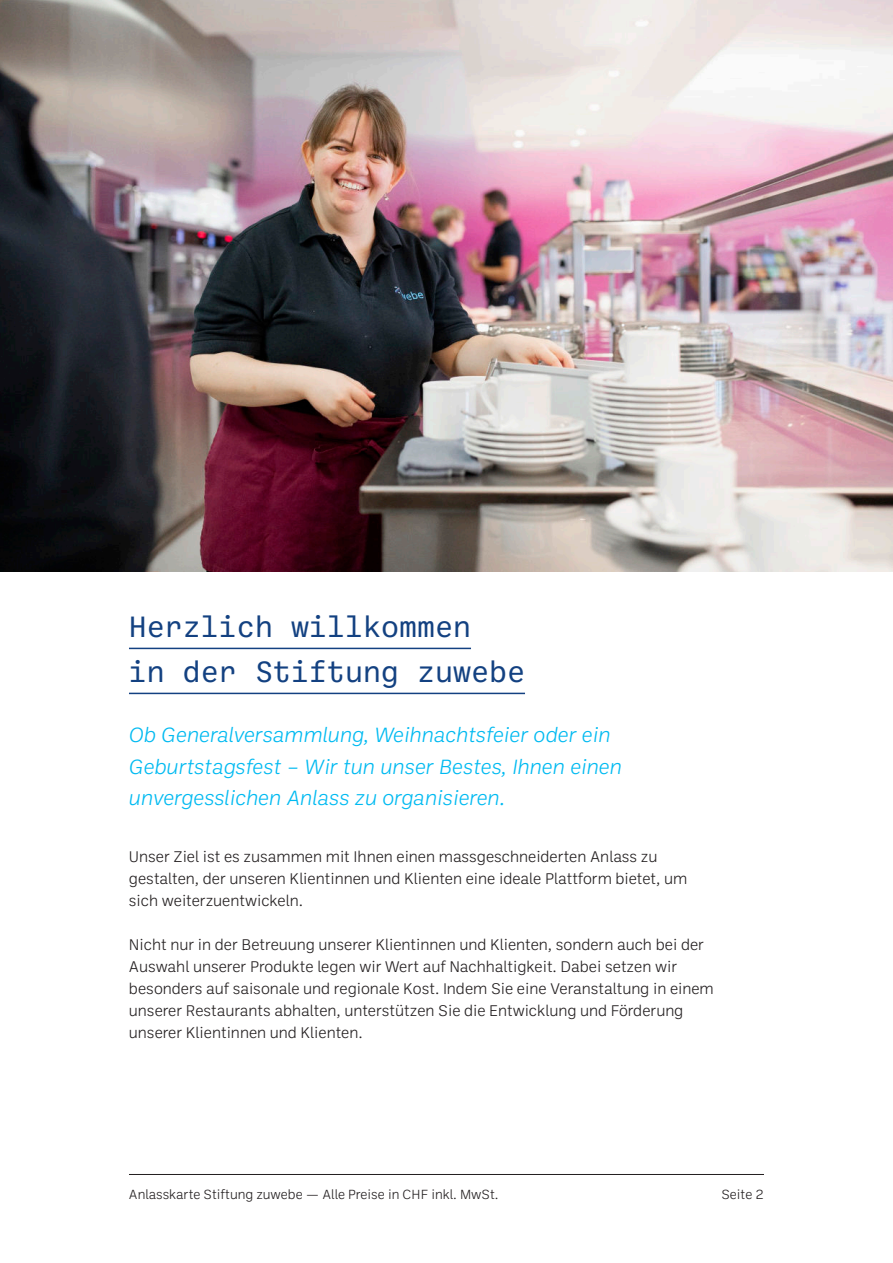
<style>
.page{position:relative;width:893px;height:1263px;background:#fff}
.page>*{position:absolute;margin:0;border:0;box-sizing:border-box;transform-origin:0 0}
.t1{font:30px/45px "Ballinger Mono";color:#134181}
.t2{font:italic 300 21px/31.5px "Ballinger";letter-spacing:-.005em;color:#00baf1}
.t3{font:300 15.75px/22px "Ballinger";letter-spacing:-.005em;color:#231f20}
.t4{font:300 13.5px "Ballinger";letter-spacing:-.005em;color:#231f20}
</style>
<div class="page">
<img style="left:0;top:0;width:893px;height:571px">
<hr style="left:129px;top:1174px;width:635px;height:1px;background:#231f20">
<hr style="left:129px;top:648px;width:342px;height:1px;background:#134181">
<hr style="left:129px;top:693px;width:396px;height:1px;background:#134181">
<h1 class="t1" style="left:129px;top:607px;width:398px">Herzlich willkommen<br>in der Stiftung zuwebe</h1>
<h2 class="t2" style="left:129px;top:720px;width:494px">Ob Generalversammlung, Weihnachtsfeier oder ein<br>Geburtstagsfest – Wir tun unser Bestes, Ihnen einen unvergesslichen Anlass zu organisieren.</h2>
<p class="t3" style="left:129px;top:846px;width:560px">Unser Ziel ist es zusammen mit Ihnen einen massgeschneiderten Anlass zu gestalten, der unseren Klientinnen und Klienten eine ideale Plattform bietet, um sich weiterzuentwickeln.</p>
<p class="t3" style="left:129px;top:934px;width:586px">Nicht nur in der Betreuung unserer Klientinnen und Klienten, sondern auch bei der Auswahl unserer Produkte legen wir Wert auf Nachhaltigkeit. Dabei setzen wir besonders auf saisonale und regionale Kost. Indem Sie eine Veranstaltung in einem unserer Restaurants abhalten, unterstützen Sie die Entwicklung und Förderung unserer Klient innen und Klienten.</p>
<p class="t4" style="left:129px;top:1188px;width:371px">Anlasskarte Stiftung zuwebe — Alle Preise in CHF inkl. MwSt.</p>
<p class="t4" style="left:722px;top:1188px;width:44px">Seite 2</p>
</div>
